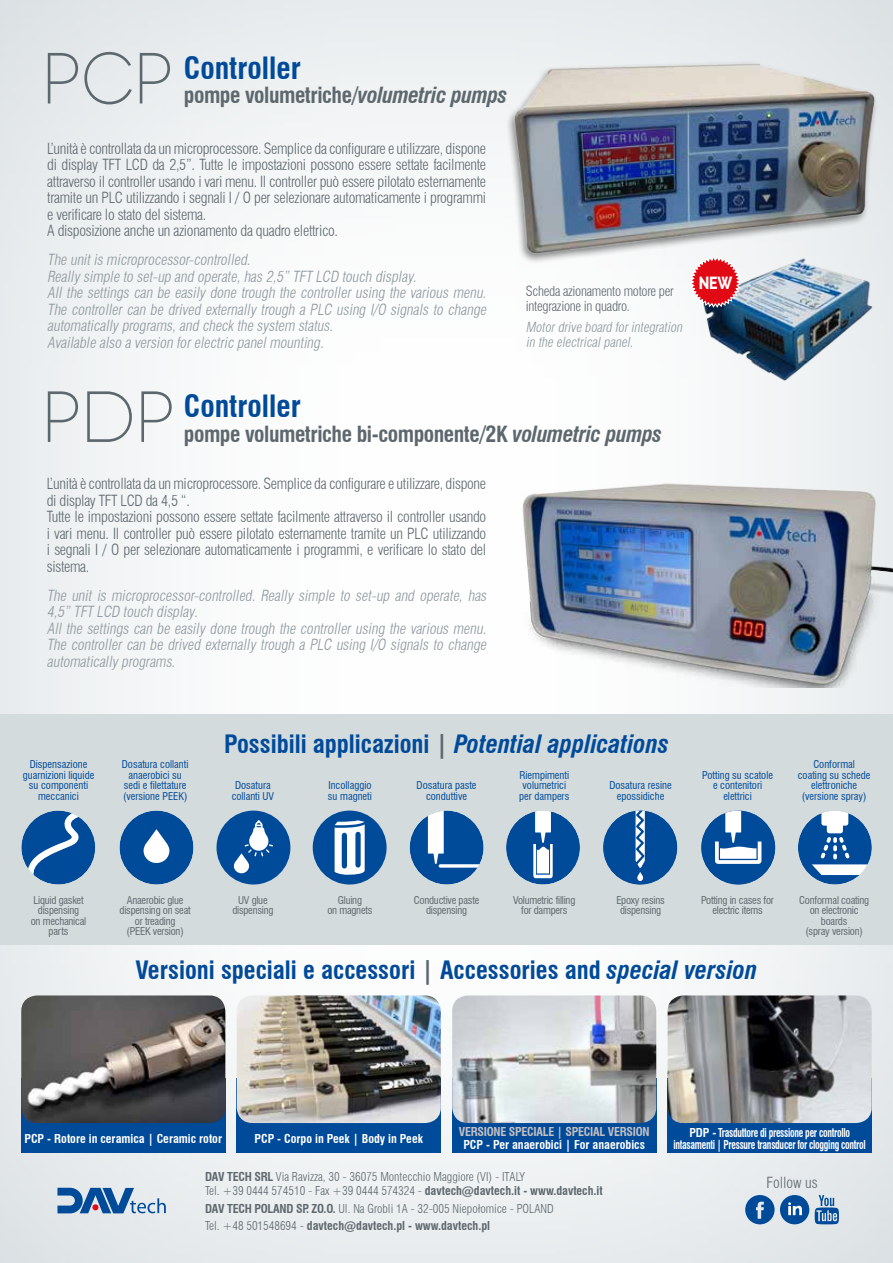
<style>
.page{position:relative;width:893px;height:1263px;background:#fff}
.page>*{position:absolute;margin:0;border:0;box-sizing:border-box;transform-origin:0 0}
.t1{font:300 72.15px "Novecentowide";letter-spacing:-.005em;color:#5d686e;scale:.95 1}
.t2{font:700 condensed 30px "Swiss 721 BT";color:#004a9a}
.t3{font:700 condensed 24.75px "Swiss 721 BT";color:#004a9a}
.t4{font:700 condensed 21.75px "Swiss 721 BT";letter-spacing:-.02em;color:#5d686e}
.t5{font:800 17.55px "Raleway";color:#fff;scale:.8 1}
.t6{font:300 condensed 15px/16.5px "Swiss 721 BT";letter-spacing:-.02em;color:#5d686e}
.t7{font:italic 300 condensed 15px/16.5px "Swiss 721 BT";color:#8d989e}
.t8{font:300 condensed 15px "Swiss 721 BT";color:#5d686e}
.t9{font:italic 300 condensed 13.65px/15px "Swiss 721 BT";color:#8d989e}
.t10{font:300 condensed 13.65px/15px "Swiss 721 BT";letter-spacing:-.02em;color:#5d686e}
.t11{font:300 condensed 12px/14.4px "Swiss 721 BT";color:#5d686e}
.t12{font:700 condensed 12px "Swiss 721 BT";color:#fff}
.t13{font:700 condensed 12px/12px "Swiss 721 BT";letter-spacing:-.03em;color:#fff;text-align:center}
.t14{font:700 condensed 12px "Swiss 721 BT";letter-spacing:-.02em;color:#c6c1bf}
.t15{font:condensed 10.5px/10.5px "Swiss 721 BT";color:#004a9a;text-align:center}
.t16{font:condensed 10.5px/10.5px "Swiss 721 BT";letter-spacing:-.02em;color:#5d686e;text-align:center}
.s1{font-style:italic}
.s2{color:#5d686e}
.s3{font-weight:700}
</style>
<div class="page">
<div style="left:0;top:0;width:893px;height:1263px;background:#9aaab3;opacity:.5"></div>
<div style="left:0;top:714px;width:893px;height:231px;background:#d4dbdc"></div>
<div style="left:313px;top:811px;width:74px;height:73px;background:#004a9a;border-radius:50%"></div>
<svg style="left:335px;top:820px;width:30px;height:55px"></svg>
<div style="left:355px;top:834px;width:6px;height:31px;background:#004a9a"></div>
<div style="left:342px;top:835px;width:5px;height:31px;background:#004a9a"></div>
<div style="left:21px;top:811px;width:74px;height:73px;background:#004a9a;border-radius:50%"></div>
<svg style="left:26px;top:811px;width:59px;height:73px"></svg>
<div style="left:120px;top:811px;width:73px;height:73px;background:#004a9a;border-radius:50%"></div>
<svg style="left:144px;top:829px;width:25px;height:34px"></svg>
<div style="left:410px;top:811px;width:74px;height:73px;background:#004a9a;border-radius:50%"></div>
<svg style="left:428px;top:811px;width:16px;height:53px"></svg>
<svg style="left:440px;top:864px;width:40px;height:4px"></svg>
<div style="left:603px;top:811px;width:74px;height:73px;background:#004a9a;border-radius:50%"></div>
<svg style="left:633px;top:811px;width:12px;height:70px"></svg>
<div style="left:701px;top:811px;width:74px;height:73px;background:#004a9a;border-radius:50%"></div>
<svg style="left:715px;top:811px;width:46px;height:53px"></svg>
<div style="left:798px;top:811px;width:74px;height:73px;background:#004a9a;border-radius:50%"></div>
<svg style="left:798px;top:811px;width:74px;height:64px"></svg>
<div style="left:216px;top:811px;width:74px;height:73px;background:#004a9a;border-radius:50%"></div>
<svg style="left:234px;top:820px;width:39px;height:53px"></svg>
<div style="left:506px;top:811px;width:74px;height:73px;background:#004a9a;border-radius:50%"></div>
<svg style="left:533px;top:811px;width:20px;height:67px"></svg>
<svg style="left:745px;top:1195px;width:30px;height:29px"></svg>
<svg style="left:815px;top:1195px;width:24px;height:29px"></svg>
<div style="left:780px;top:1195px;width:29px;height:29px;background:#004a9a;border-radius:50%"></div>
<svg style="left:788px;top:1202px;width:14px;height:13px"></svg>
<svg style="left:57px;top:1188px;width:109px;height:25px;background:#7498c1"></svg>
<img style="left:494px;top:43px;width:390px;height:220px">
<img style="left:503px;top:467px;width:390px;height:221px">
<img style="left:698px;top:256px;width:186px;height:125px">
<svg style="left:688px;top:255px;width:54px;height:54px"></svg>
<div style="left:21px;top:1078px;width:204px;height:75px;background:#004a9a"></div>
<div style="left:237px;top:1078px;width:204px;height:75px;background:#004a9a"></div>
<div style="left:452px;top:1078px;width:204px;height:75px;background:#004a9a"></div>
<div style="left:668px;top:1078px;width:204px;height:75px;background:#004a9a"></div>
<img style="left:21px;top:995px;width:204px;height:128px">
<img style="left:237px;top:995px;width:204px;height:128px">
<img style="left:452px;top:995px;width:204px;height:128px">
<img style="left:668px;top:995px;width:204px;height:128px">
<h1 class="t1" style="left:41px;top:37px;width:140px">PCP</h1>
<h2 class="t2" style="left:184px;top:50px;width:118px">Controller</h2>
<h3 class="t4" style="left:184px;top:83px;width:325px">pompe volumetriche/<span class="s1">volumetric pumps</span></h3>
<p class="t6" style="left:47px;top:140px;width:440px">L’unità è controllata da un microprocessore. Semplice da configurare e utilizzare, dispone di display TFT LCD da 2,5”. Tutte le impostazioni possono essere settate facilmente attraverso il controller usando i vari menu. Il controller può essere pilotato esternamente tramite un PLC utilizzando i segnali I / O per selezionare automaticamente i programmi e verificare lo stato del sistema.<br>A disposizione anche un azionamento da quadro elettrico.</p>
<p class="t7" style="left:47px;top:252px;width:444px">The unitis microprocessor-controlled.<br>Really simple to set-up and operate,has 2,5”TFT LCD touch display.<br>All the settings can be easily done trough the controller using the various menu.<br>The controller can be drived externally trough a PLC using I/O signals to change automatically programs,and checkthe system status.<br>Available also a version forelectric panelmounting.</p>
<p class="t10" style="left:526px;top:284px;width:149px">Scheda azionamento motore per integrazione in quadro.</p>
<p class="t9" style="left:526px;top:320px;width:161px">Motordrive board forintegration in the electricalpanel.</p>
<h1 class="t1" style="left:41px;top:376px;width:141px">PDP</h1>
<h2 class="t2" style="left:184px;top:388px;width:118px">Controller</h2>
<h3 class="t4" style="left:184px;top:421px;width:480px">pompe volumetriche bi-componente/2K <span class="s1">volumetric pumps</span></h3>
<p class="t6" style="left:47px;top:475px;width:441px">L’unità è controllata da un microprocessore. Semplice da configurare e utilizzare, dispone di display TFT LCD da 4,5 “.<br>Tutte le impostazioni possono essere settate facilmente attraverso il controller usando i vari menu. Il controller può essere pilotato esternamente tramite un PLC utilizzando i segnali I / O per selezionare automaticamente i programmi, e verificare lo stato del sistema.</p>
<p class="t7" style="left:47px;top:587px;width:444px">The unit is microprocessor-controlled. Really simple to set-up and operate, has 4,5”TFT LCD touch display.<br>All the settings can be easily done trough the controller using the various menu.<br>The controller can be drived externally trough a PLC using I/O signals to change automatically programs.</p>
<p class="t5" style="left:699px;top:272px;width:43px">NEW</p>
<p class="t15" style="left:23px;top:759px;width:73px">Dispensazione guarnizioni liquide su componenti meccanici</p>
<p class="t15" style="left:122px;top:759px;width:68px">Dosatura collanti anaerobici su sedi e filettature (versione PEEK)</p>
<h3 class="t3" style="left:224px;top:729px;width:446px">Possibili applicazioni <span class="s2">|</span> <span class="s1">Potential applications</span></h3>
<p class="t15" style="left:232px;top:780px;width:44px">Dosatura collanti UV</p>
<p class="t15" style="left:328px;top:780px;width:45px;text-align:left">Incollaggio su magneti</p>
<p class="t15" style="left:417px;top:780px;width:61px">Dosatura paste conduttive</p>
<p class="t15" style="left:519px;top:770px;width:52px">Riempimenti volumetrici per dampers</p>
<p class="t15" style="left:609px;top:780px;width:64px">Dosatura resine epossidiche</p>
<p class="t15" style="left:702px;top:770px;width:72px">Potting su scatole e contenitori elettrici</p>
<p class="t15" style="left:798px;top:759px;width:74px">Conformal coating su schede elettroniche (versione spray)</p>
<p class="t16" style="left:31px;top:894px;width:57px">Liquid gasket dispensing<br>on mechanical parts</p>
<p class="t16" style="left:120px;top:894px;width:73px">Anaerobic glue dispensing on seat or treading<br>(PEEK version)</p>
<p class="t16" style="left:232px;top:894px;width:43px">UV glue dispensing</p>
<p class="t16" style="left:327px;top:894px;width:47px">Gluing<br>on magnets</p>
<p class="t16" style="left:414px;top:894px;width:67px">Conductive paste dispensing</p>
<p class="t16" style="left:513px;top:894px;width:64px">Volumetric filling for dampers</p>
<p class="t16" style="left:616px;top:894px;width:50px">Epoxy resins dispensing</p>
<p class="t16" style="left:701px;top:894px;width:74px">Potting in cases for electric items</p>
<p class="t16" style="left:799px;top:894px;width:71px">Conformal coating on electronic boards<br>(spray version)</p>
<h3 class="t3" style="left:136px;top:955px;width:623px">Versioni speciali e accessori <span class="s2">|</span> Accessories and <span class="s1">special version</span></h3>
<p class="t12" style="left:25px;top:1131px;width:199px">PCP - Rotore in ceramica | Ceramic rotor</p>
<p class="t12" style="left:255px;top:1131px;width:170px">PCP - Corpo in Peek | Body in Peek</p>
<p class="t14" style="left:459px;top:1125px;width:193px">VERSIONE SPECIALE | SPECIAL VERSION</p>
<p class="t12" style="left:463px;top:1137px;width:183px">PCP - Per anaerobici | For anaerobics</p>
<p class="t13" style="left:673px;top:1127px;width:194px">PDP - Trasduttore di pressione per controllo intasamenti | Pressure transducer for clogging control</p>
<p class="t11" style="left:205px;top:1169px;width:399px"><span class="s3">DAV TECH SRL</span> Via Ravizza, 30 - 36075 Montecchio Maggiore (VI) - ITALY<br>Tel. +39 0444 574510 - Fax +39 0444 574324 - <span class="s3">davtech@davtech.it - www.davtech.it</span></p>
<p class="t11" style="left:205px;top:1201px;width:350px;line-height:16.2px"><span class="s3">DAV TECH POLAND SP. ZO.O.</span> Ul. Na Grobli 1A - 32-005 Niepołomice - POLAND<br>Tel. +48 501548694 - <span class="s3">davtech@davtech.pl - www.davtech.pl</span></p>
<p class="t8" style="left:766px;top:1174px;width:53px">Follow us</p>
</div>
